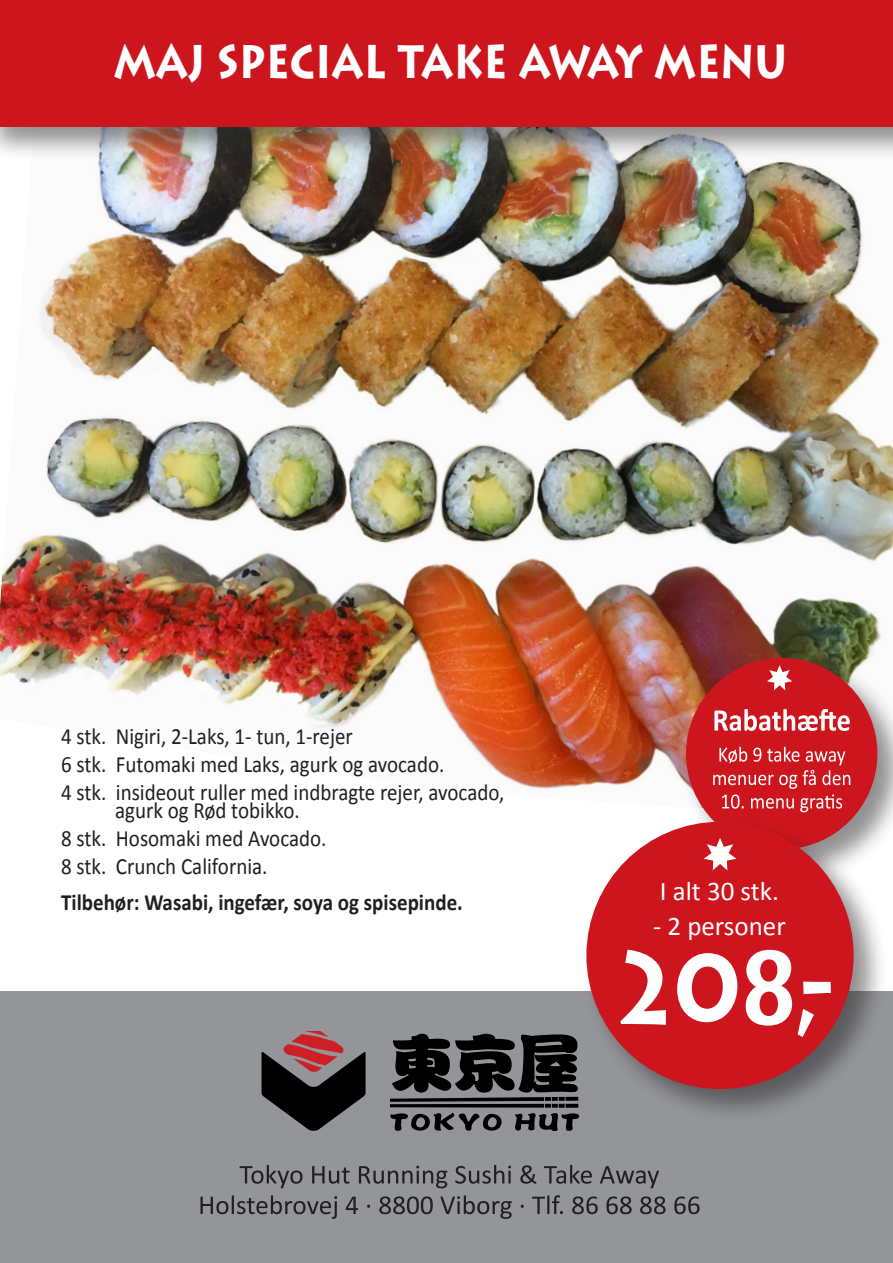
<style>
.page{position:relative;width:893px;height:1263px;background:#fff}
.page>*{position:absolute;margin:0;border:0;box-sizing:border-box;transform-origin:0 0}
.t1{font:700 55.05px "Lithos Pro";color:#fff;scale:.79 1}
.t2{font:27px "Calibri";color:#fff}
.t3{font:23.25px/18px "Calibri";color:#231f20;scale:.9 1}
.t4{font:700 23.25px "Calibri";color:#231f20;scale:.9 1}
</style>
<div class="page">
<img style="left:0;top:161px;width:893px;height:628px">
<div style="left:681px;top:653px;width:212px;height:231px;background:#231f20;opacity:.5"></div>
<div style="left:686px;top:658px;width:191px;height:191px;background:#cd151d;border-radius:50%"></div>
<svg style="left:767px;top:665px;width:25px;height:25px"></svg>
<svg style="left:713px;top:747px;width:137px;height:65px"></svg>
<svg style="left:714px;top:709px;width:136px;height:22px"></svg>
<div style="left:0;top:991px;width:893px;height:272px;background:#939598"></div>
<svg style="left:262px;top:1031px;width:104px;height:100px"></svg>
<svg style="left:390px;top:1034px;width:189px;height:97px"></svg>
<svg style="left:200px;top:1195px;width:500px;height:24px"></svg>
<svg style="left:240px;top:1165px;width:419px;height:23px"></svg>
<div style="left:0;top:0;width:893px;height:161px;background:#231f20;opacity:.5"></div>
<div style="left:0;top:0;width:893px;height:126px;background:#cd151d"></div>
<div style="left:581px;top:817px;width:308px;height:307px;background:#231f20;opacity:.5"></div>
<div style="left:586px;top:822px;width:268px;height:267px;background:#cd151d;border-radius:50%"></div>
<svg style="left:704px;top:838px;width:32px;height:32px"></svg>
<svg style="left:620px;top:950px;width:211px;height:87px"></svg>
<p class="t1" style="left:114px;top:26px;width:854px">MAJ SPECIAL TAKE AWAY MENU</p>
<p class="t3" style="left:61px;top:728px;width:326px">4 stk. Nigiri, 2-Laks, 1- tun, 1-rejer</p>
<p class="t3" style="left:61px;top:756px;width:427px">6 stk. Futomaki med Laks, agurk og avocado.</p>
<p class="t3" style="left:115px;top:784px;width:434px;text-indent:-54px">4 stk. insideout ruller med indbragte rejer, avocado, agurk og Rød tobikko.</p>
<p class="t3" style="left:61px;top:829px;width:296px">8 stk. Hosomaki med Avocado.</p>
<p class="t3" style="left:61px;top:857px;width:231px">8 stk. Crunch California.</p>
<p class="t4" style="left:61px;top:887px;width:448px">Tilbehør: Wasabi, ingefær, soya og spisepinde.</p>
<p class="t2" style="left:660px;top:874px;width:121px">I alt 30 stk.</p>
<p class="t2" style="left:653px;top:908px;width:134px">- 2 personer</p>
</div>
